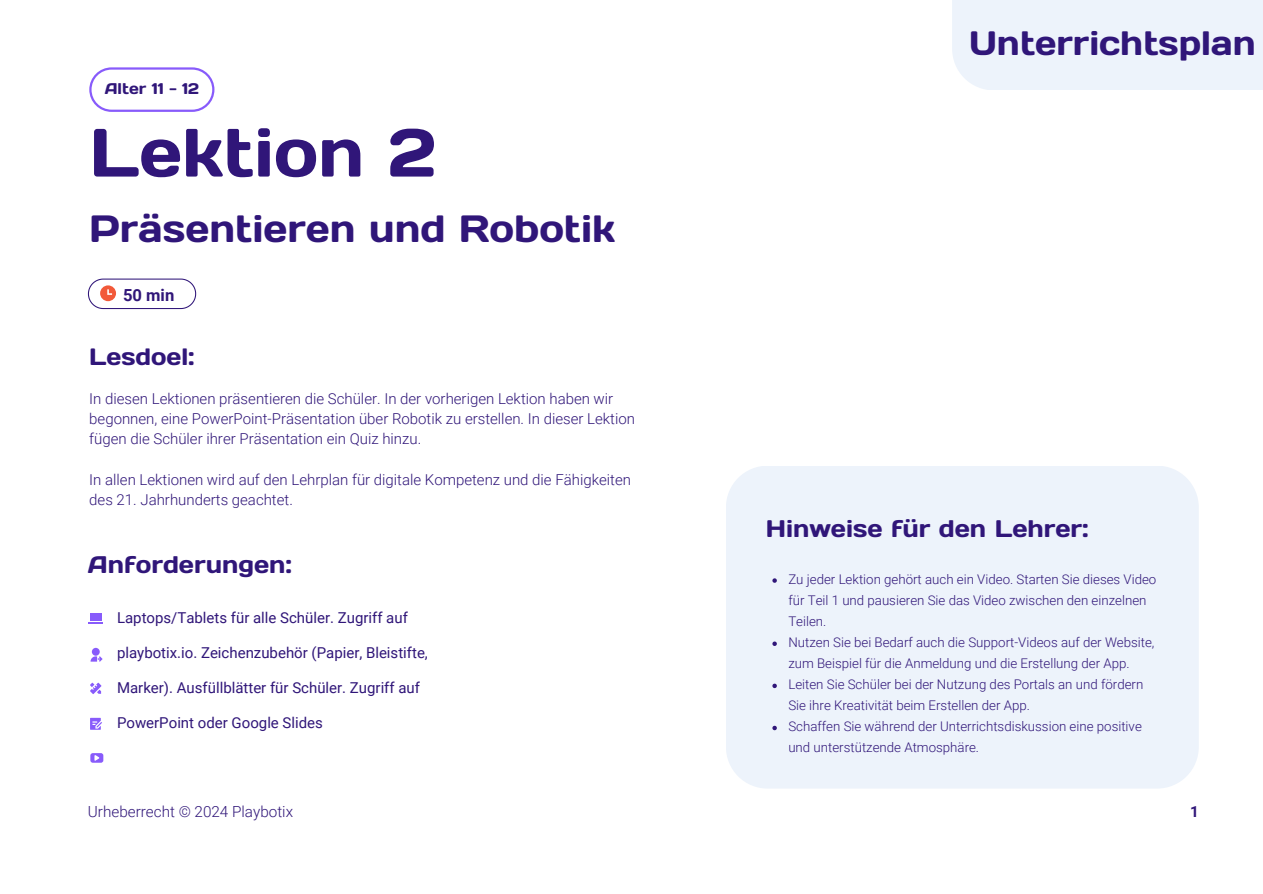
<style>
.page{position:relative;width:1263px;height:894px;background:#fff}
.page>*{position:absolute;margin:0;border:0;box-sizing:border-box;transform-origin:0 0}
.t1{font:67.95px "Days One";color:#301679}
.t2{font:37.95px "Days One";color:#301679}
.t3{font:33.75px "Days One";color:#301679}
.t4{font:24px "Days One";color:#301679}
.t5{font:23.7px "Days One";color:#301679}
.t6{font:700 16.65px "Roboto";color:#301679}
.t7{font:15.45px "Days One";color:#301679}
.t8{font:300 15.3px "Roboto";color:#301679}
.t9{font:700 15.3px "Roboto";color:#301679}
.t10{font:300 15px/20.2px "Roboto";color:#301679}
.t11{font:15px "Roboto";color:#301679}
.t12{font:300 13.35px/21px "Roboto";color:#301679}
</style>
<div class="page">
<svg style="left:89px;top:67px;width:125px;height:45px"></svg>
<div style="left:952px;top:0;width:311px;height:90px;background:#edf3fb"></div>
<div style="left:726px;top:466px;width:472px;height:322px;background:#edf3fb"></div>
<svg style="left:772px;top:578px;width:5px;height:4px"></svg>
<svg style="left:772px;top:641px;width:5px;height:4px"></svg>
<svg style="left:772px;top:683px;width:5px;height:5px"></svg>
<svg style="left:772px;top:725px;width:5px;height:5px"></svg>
<svg style="left:91px;top:647px;width:12px;height:14px"></svg>
<svg style="left:90px;top:682px;width:11px;height:12px"></svg>
<svg style="left:90px;top:717px;width:12px;height:12px"></svg>
<div style="left:90px;top:613px;width:12px;height:8px;background:#885bfb"></div>
<svg style="left:89px;top:622px;width:14px;height:1px"></svg>
<svg style="left:90px;top:753px;width:13px;height:9px"></svg>
<svg style="left:88px;top:278px;width:108px;height:31px"></svg>
<h6 class="t7" style="left:105px;top:79px;width:96px">Alter 11 - 12</h6>
<p class="t1" style="left:89px;top:109px;width:348px">Lektion 2</p>
<p class="t2" style="left:89px;top:204px;width:527px">Präsentieren und Robotik</p>
<h6 class="t6" style="left:123px;top:285px;width:53px">50 min</h6>
<h6 class="t5" style="left:89px;top:341px;width:107px">Lesdoel:</h6>
<h6 class="t10" style="left:89px;top:388px;width:547px">In diesen Lektionen präsentieren die Schüler. In der vorherigen Lektion haben wir begonnen, eine PowerPoint-Präsentation über Robotik zu erstellen. In dieser Lektion fügen die Schüler ihrer Präsentation ein Quiz hinzu.</h6>
<h4 class="t10" style="left:89px;top:469px;width:543px">In allen Lektionen wird auf den Lehrplan für digitale Kompetenz und die Fähigkeiten des 21. Jahrhunderts geachtet.</h4>
<p class="t4" style="left:88px;top:549px;width:206px">Anforderungen:</p>
<p class="t11" style="left:117px;top:609px;width:292px">Laptops/Tablets für alle Schüler. Zugriff auf</p>
<p class="t11" style="left:117px;top:644px;width:312px">playbotix.io. Zeichenzubehör (Papier, Bleistifte,</p>
<p class="t11" style="left:117px;top:678px;width:305px">Marker). Ausfüllblätter für Schüler. Zugriff auf</p>
<p class="t11" style="left:117px;top:713px;width:207px">PowerPoint oder Google Slides</p>
<h3 class="t3" style="left:969px;top:22px;width:288px">Unterrichtsplan</h3>
<h1 class="t4" style="left:766px;top:512px;width:324px">Hinweise für den Lehrer:</h1>
<h2 class="t12" style="left:788px;top:568px;width:370px">Zu jeder Lektion gehört auch ein Video. Starten Sie dieses Video für Teil 1 und pausieren Sie das Video zwischen den einzelnen<br>Teilen.</h2>
<p class="t12" style="left:788px;top:631px;width:368px">Nutzen Sie bei Bedarf auch die Support-Videos auf der Website, zum Beispiel für die Anmeldung und die Erstellung der App.</p>
<h5 class="t12" style="left:788px;top:674px;width:356px">Leiten Sie Schüler bei der Nutzung des Portals an und fördern<br>Sie ihre Kreativität beim Erstellen der App.</h5>
<h4 class="t12" style="left:788px;top:716px;width:355px">Schaffen Sie während der Unterrichtsdiskussion eine positive und unterstützende Atmosphäre.</h4>
<p class="t8" style="left:88px;top:803px;width:207px">Urheberrecht © 2024 Playbotix</p>
<p class="t9" style="left:1190px;top:803px;width:10px">1</p>
</div>
